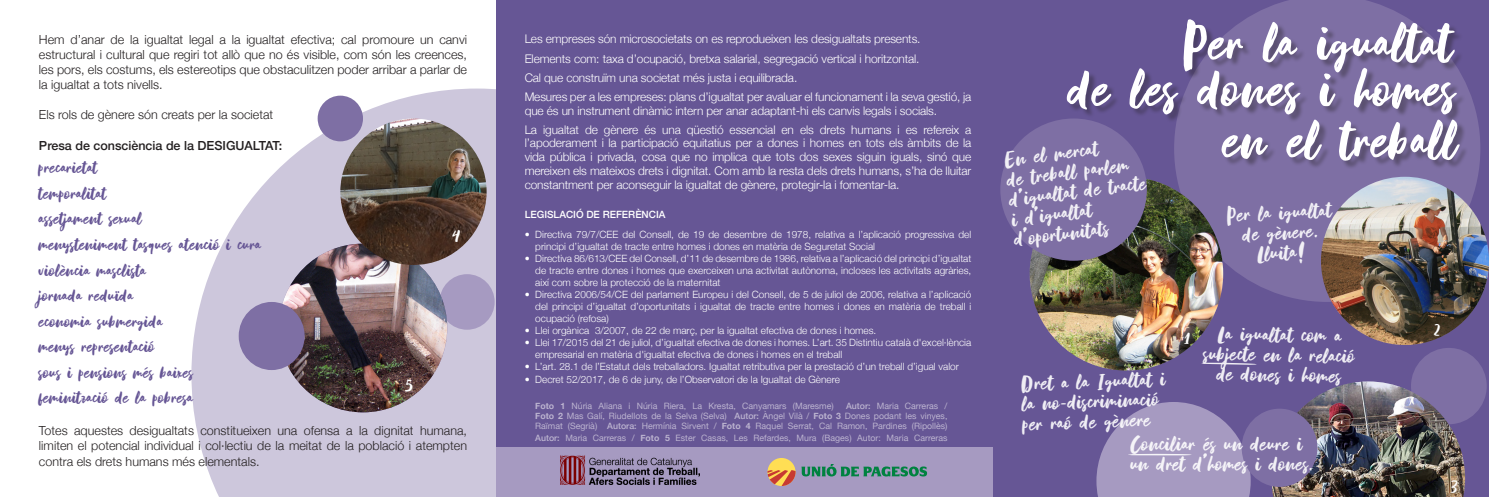
<style>
.page{position:relative;width:1489px;height:497px;background:#fff}
.page>*{position:absolute;margin:0;border:0;box-sizing:border-box;transform-origin:0 0}
.t1{font:77.12px "Blastpink Script";letter-spacing:.02em;color:#fff}
.t2{font:30px "Blastpink Script";letter-spacing:.02em;color:#fff}
.t3{font:25px "Blastpink Script";letter-spacing:.02em;color:#665695}
.t4{font:18.75px "Blastpink Script";color:#fff}
.t5{font:300 12.5px/15px "Helvetica Neue";color:#231f20;text-align:justify}
.t6{font:500 12.5px "Helvetica Neue";color:#231f20}
.t7{font:300 11.88px/13.8px "Helvetica Neue";letter-spacing:-.01em;color:#fff}
.t8{font:300 10px/12px "Helvetica Neue";color:#fff}
.t9{font:500 10px "Helvetica Neue";color:#fff}
.t10{font:8.75px/10px "Helvetica Neue";color:#bcb4d0;text-align:justify}
.s1{font-weight:700}
.s2{font-weight:500}
</style>
<div class="page">
<svg style="left:191px;top:88px;width:305px;height:408px;fill:#cdc7dc"></svg>
<div style="left:496px;top:0;width:992px;height:496px;background:#665695"></div>
<div style="left:1410px;top:347px;width:76px;height:76px;background:#7e6fa4;border-radius:50%"></div>
<svg style="left:1173px;top:0;width:307px;height:301px;background:#7869a0"></svg>
<img style="left:1029px;top:176px;width:194px;height:194px;border-radius:97px">
<img style="left:1271px;top:381px;width:193px;height:115px">
<img style="left:1320px;top:176px;width:168px;height:168px;border-radius:84px">
<div style="left:1241px;top:408px;width:76px;height:78px;background:#7e6fa4;border-radius:50%"></div>
<div style="left:496px;top:447px;width:496px;height:49px;background:#a69ac1"></div>
<svg style="left:1096px;top:401px;width:154px;height:95px;background:#9a8db9"></svg>
<div style="left:1067px;top:21px;width:400px;height:148px;background:#231f20;opacity:.39"></div>
<img style="left:560px;top:455px;width:139px;height:30px">
<svg style="left:1201px;top:362px;width:55px;height:2px"></svg>
<div style="left:1000px;top:118px;width:146px;height:142px;background:#7e6fa4;border-radius:50%"></div>
<div style="left:317px;top:95px;width:46px;height:46px;background:#7e6fa4;border-radius:50%"></div>
<div style="left:439px;top:274px;width:55px;height:55px;background:#a69ac1;border-radius:50%"></div>
<img style="left:279px;top:243px;width:168px;height:169px;border-radius:84px">
<img style="left:340px;top:118px;width:146px;height:146px;border-radius:73px">
<div style="left:239px;top:301px;width:65px;height:68px;background:#7e6fa4;border-radius:50%"></div>
<svg style="left:801px;top:464px;width:126px;height:12px"></svg>
<div style="left:767px;top:457px;width:28px;height:28px;background:#ffde54;border-radius:50%"></div>
<svg style="left:767px;top:469px;width:28px;height:16px"></svg>
<p class="t5" style="left:39px;top:31px;width:429px">Hem d’anar de la igualtat legal a la igualtat efectiva; cal promoure un canvi estructural i cultural que regiri tot allò que no és visible, com són les creences, les pors, els costums, els estereotips que obstaculitzen poder arribar a parlar de la igualtat a tots nivells.</p>
<p class="t5" style="left:39px;top:106px;width:236px">Els rols de gènere són creats per la societat</p>
<p class="t6" style="left:39px;top:135px;width:245px">Presa de consciència de la DESIGUALTAT:</p>
<p class="t3" style="left:39px;top:155px;width:60px">precarietat</p>
<p class="t3" style="left:39px;top:181px;width:68px">temporalitat</p>
<p class="t3" style="left:39px;top:206px;width:104px">assetjament sexual</p>
<p class="t3" style="left:39px;top:232px;width:223px">menysteniment tasques atenció i cura</p>
<p class="t3" style="left:39px;top:257px;width:108px">violència masclista</p>
<p class="t3" style="left:39px;top:283px;width:96px">jornada reduïda</p>
<p class="t3" style="left:39px;top:308px;width:125px">economia submergida</p>
<p class="t3" style="left:39px;top:334px;width:117px">menys representació</p>
<p class="t3" style="left:39px;top:359px;width:155px">sous i pensions més baixes</p>
<p class="t3" style="left:39px;top:385px;width:155px">feminització de la pobresa</p>
<p class="t5" style="left:39px;top:422px;width:429px">Totes aquestes desigualtats constitueixen una ofensa a la dignitat humana, limiten el potencial individual i col·lectiu de la meitat de la població i atempten contra els drets humans més elementals.</p>
<p class="t4" style="left:452px;top:227px;width:10px">4</p>
<p class="t4" style="left:405px;top:376px;width:9px">5</p>
<p class="t1" style="left:1183px;top:5px;width:269px">Per la igualtat</p>
<p class="t7" style="left:524px;top:31px;width:397px">Les empreses són microsocietats on es reprodueixen les desigualtats presents.</p>
<p class="t7" style="left:524px;top:50px;width:396px">Elements com: taxa d’ocupació, bretxa salarial, segregació vertical i horitzontal.</p>
<p class="t7" style="left:524px;top:70px;width:274px">Cal que construïm una societat més justa i equilibrada.</p>
<p class="t7" style="left:524px;top:89px;width:448px">Mesures per a les empreses: plans d’igualtat per avaluar el funcionament i la seva gestió, ja que és un instrument dinàmic intern per anar adaptant-hi els canvis legals i socials.</p>
<p class="t7" style="left:524px;top:121px;width:448px;text-align:justify">La igualtat de gènere és una qüestió essencial en els drets humans i es refereix a l’apoderament i la participació equitatius per a dones i homes en tots els àmbits de la vida pública i privada, cosa que no implica que tots dos sexes siguin iguals, sinó que mereixen els mateixos drets i dignitat. Com amb la resta dels drets humans, s’ha de lluitar constantment per aconseguir la igualtat de gènere, protegir-la i fomentar-la.</p>
<p class="t1" style="left:1068px;top:51px;width:388px">de les dones i homes</p>
<p class="t1" style="left:1222px;top:102px;width:235px">en el treball</p>
<h2 class="t2" style="left:1002px;top:145px;width:95px;rotate:-7deg">En el mercat</h2>
<h2 class="t2" style="left:1005px;top:165px;width:124px;rotate:-7deg">de treball parlem</h2>
<h2 class="t2" style="left:1007px;top:185px;width:139px;rotate:-7deg">d’igualtat de tracte</h2>
<h2 class="t2" style="left:1010px;top:204px;width:82px;rotate:-7deg">i d’igualtat</h2>
<h2 class="t2" style="left:1226px;top:200px;width:106px;rotate:-3deg">Per la igualtat</h2>
<h2 class="t2" style="left:1241px;top:219px;width:77px;rotate:-3deg">de gènere.</h2>
<h2 class="t2" style="left:1256px;top:239px;width:50px;rotate:-3deg">Lluita!</h2>
<p class="t9" style="left:524px;top:206px;width:142px">LEGISLACIÓ DE REFERÈNCIA</p>
<p class="t8" style="left:535px;top:227px;width:437px;text-indent:-11px">• Directiva 79/7/CEE del Consell, de 19 de desembre de 1978, relativa a l’aplicació progressiva del principi d’igualtat de tracte entre homes i dones en matèria de Seguretat Social</p>
<p class="t8" style="left:535px;top:251px;width:437px;text-align:justify;text-indent:-11px">• Directiva 86/613/CEE del Consell, d’11 de desembre de 1986, relativa a l’aplicació del principi d’igualtat de tracte entre dones i homes que exerceixen una activitat autònoma, incloses les activitats agràries, així com sobre la protecció de la maternitat</p>
<p class="t8" style="left:535px;top:287px;width:437px;text-align:justify;text-indent:-11px">• Directiva 2006/54/CE del parlament Europeu i del Consell, de 5 de juliol de 2006, relativa a l’aplicació del principi d’igualtat d’oportunitats i igualtat de tracte entre homes i dones en matèria de treball i ocupació (refosa)</p>
<p class="t8" style="left:524px;top:323px;width:353px">• Llei orgànica 3/2007, de 22 de març, per la igualtat efectiva de dones i homes.</p>
<p class="t8" style="left:535px;top:335px;width:437px;text-indent:-11px">• Llei 17/2015 del 21 de juliol, d’igualtat efectiva de dones i homes. L’art. 35 Distintiu català d'excel·lència empresarial en matèria d'igualtat efectiva de dones i homes en el treball</p>
<p class="t8" style="left:524px;top:359px;width:436px">• L’art. 28.1 de l’Estatut dels treballadors. Igualtat retributiva per la prestació d’un treball d’igual valor</p>
<p class="t8" style="left:524px;top:372px;width:317px">• Decret 52/2017, de 6 de juny, de l’Observatori de la Igualtat de Gènere</p>
<h2 class="t2" style="left:1020px;top:368px;width:146px;rotate:-2deg">Dret a la Igualtat i</h2>
<h2 class="t2" style="left:1021px;top:388px;width:138px;rotate:-2deg">la no-discriminació</h2>
<h2 class="t2" style="left:1022px;top:408px;width:129px;rotate:-2deg">per raó de gènere</h2>
<h2 class="t2" style="left:1012px;top:224px;width:96px;rotate:-7deg">d’oportunitats</h2>
<p class="t4" style="left:1433px;top:320px;width:7px">2</p>
<h2 class="t2" style="left:1218px;top:318px;width:125px;rotate:1deg">La igualtat com a</h2>
<h2 class="t2" style="left:1203px;top:338px;width:153px;rotate:1deg">subjecte en la relació</h2>
<h2 class="t2" style="left:1216px;top:358px;width:126px;rotate:1deg">de dones i homes</h2>
<p class="t4" style="left:1184px;top:329px;width:7px">1</p>
<p class="t10" style="left:535px;top:401px;width:300px"><span class="s1">Foto 1</span> Núria Aliana i Núria Riera, La Kresta, Canyamars (Maresme)</p>
<p class="t10" style="left:535px;top:401px;width:414px;text-indent:311px"><span class="s2">Autor:</span> Maria Carreras / <span class="s1">Foto 2</span> Mas Galí, Riudellots de la Selva (Selva) <span class="s2">Autor:</span> Àngel Vilà / <span class="s1">Foto 3</span> Dones podant les vinyes, Raïmat (Segrià) <span class="s2">Autora:</span> Hermínia Sirvent / <span class="s1">Foto 4</span> Raquel Serrat, Cal Ramon, Pardines (Ripollès)</p>
<p class="t10" style="left:535px;top:432px;width:414px"><span class="s2">Autor:</span> Maria Carreras / <span class="s1">Foto 5</span> Ester Casas, Les Refardes, Mura (Bages) Autor: Maria Carreras</p>
<h2 class="t2" style="left:1130px;top:429px;width:173px">Conciliar és un deure i</h2>
<h2 class="t2" style="left:1130px;top:449px;width:184px">un dret d’homes i dones.</h2>
<p class="t4" style="left:1450px;top:477px;width:9px">3</p>
</div>
